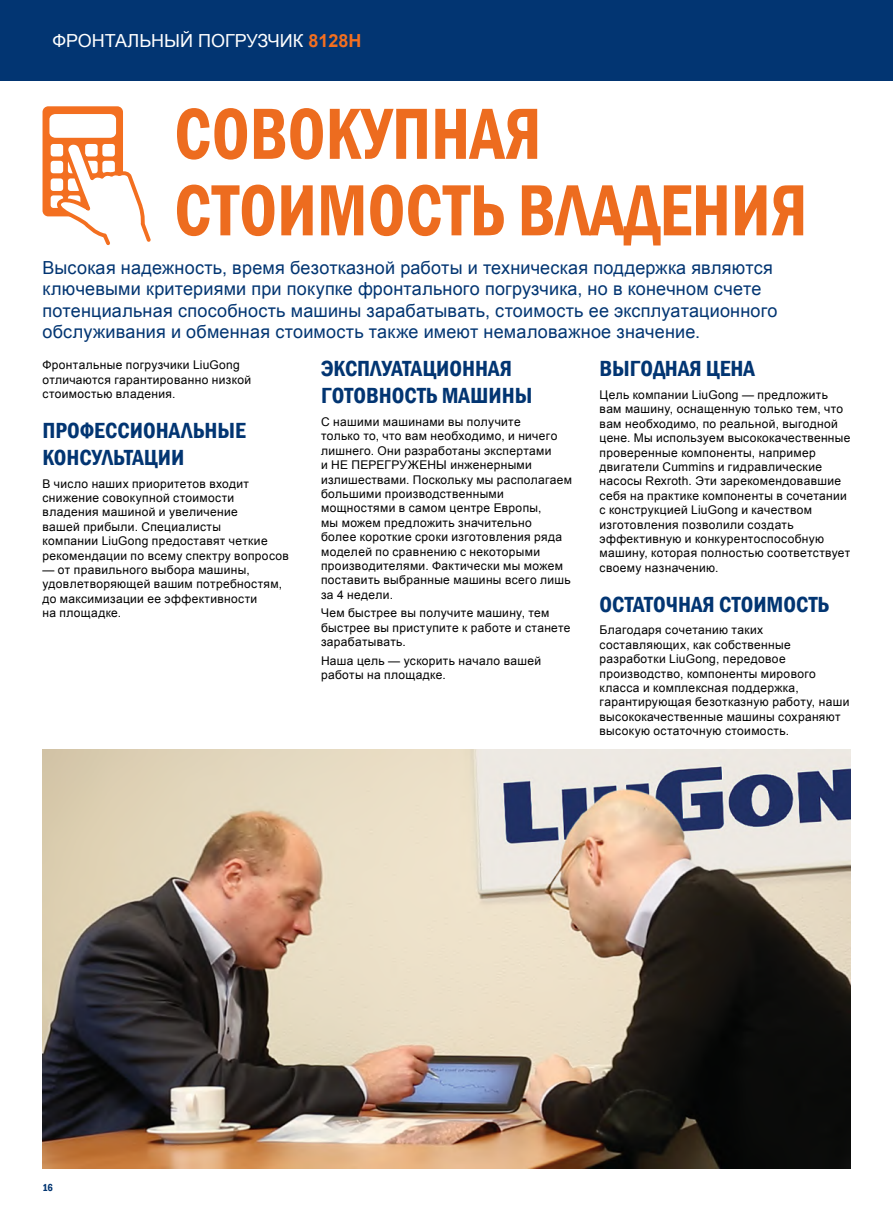
<style>
.page{position:relative;width:893px;height:1212px;background:#fff}
.page>*{position:absolute;margin:0;border:0;box-sizing:border-box;transform-origin:0 0}
.t1{font:600 condensed 75px/76.5px "Franklin Gothic";color:#ed6c1f;scale:.9 1}
.t2{font:600 condensed 22.5px/27px "Franklin Gothic";color:#023572}
.t3{font:18px/21.6px "Arial";letter-spacing:.01em;color:#023572}
.t4{font:18px "Arial";color:#fff}
.t5{font:12px/14.4px "Arial";letter-spacing:.03em;color:#000}
.t6{font:600 condensed 10.5px "Franklin Gothic";color:#023572}
.s1{font-weight:700;color:#f36f20}
</style>
<div class="page">
<div style="left:0;top:0;width:893px;height:81px;background:#023572"></div>
<div style="left:43px;top:106px;width:80px;height:110px;background:#f36f20;border-radius:6px"></div>
<svg style="left:49px;top:114px;width:102px;height:131px"></svg>
<img style="left:43px;top:749px;width:807px;height:419px">
<h3 class="t4" style="left:53px;top:29px;width:310px">ФРОНТАЛЬНЫЙ ПОГРУЗЧИК <span class="s1">8128H</span></h3>
<h1 class="t1" style="left:174px;top:95px;width:705px">СОВОКУПНАЯ<br>СТОИМОСТЬ ВЛАДЕНИЯ</h1>
<p class="t3" style="left:43px;top:257px;width:737px">Высокая надежность, время безотказной работы и техническая поддержка являются ключевыми критериями при покупке фронтального погрузчика, но в конечном счете потенциальная способность машины зарабатывать, стоимость ее эксплуатационного обслуживания и обменная стоимость также имеют немаловажное значение.</p>
<p class="t5" style="left:43px;top:358px;width:210px">Фронтальные погрузчики LiuGong отличаются гарантированно низкой стоимостью владения.</p>
<h2 class="t2" style="left:43px;top:416px;width:205px">ПРОФЕССИОНАЛЬНЫЕ<br>КОНСУЛЬТАЦИИ</h2>
<p class="t5" style="left:43px;top:476px;width:248px">В число наших приоритетов входит снижение совокупной стоимости владения машиной и увеличение<br>вашей прибыли. Специалисты<br>компании LiuGong предоставят четкие рекомендации по всему спектру вопросов</p>
<p class="t5" style="left:43px;top:563px;width:241px">— от правильного выбора машины, удовлетворяющей вашим потребностям, до максимизации ее эффективности<br>на площадке.</p>
<h2 class="t2" style="left:321px;top:355px;width:213px">ЭКСПЛУАТАЦИОННАЯ<br>ГОТОВНОСТЬ МАШИНЫ</h2>
<p class="t5" style="left:321px;top:415px;width:252px">С нашими машинами вы получите<br>только то, что вам необходимо, и ничего лишнего. Они разработаны экспертами<br>и НЕ ПЕРЕГРУЖЕНЫ инженерными излишествами. Поскольку мы располагаем большими производственными мощностями в самом центре Европы,<br>мы можем предложить значительно<br>более короткие сроки изготовления ряда моделей по сравнению с некоторыми производителями. Фактически мы можем поставить выбранные машины всего лишь за 4 недели.</p>
<p class="t5" style="left:321px;top:606px;width:251px">Чем быстрее вы получите машину, тем быстрее вы приступите к работе и станете зарабатывать.</p>
<p class="t5" style="left:321px;top:654px;width:222px">Наша цель — ускорить начало вашей работы на площадке.</p>
<h2 class="t2" style="left:600px;top:355px;width:157px">ВЫГОДНАЯ ЦЕНА</h2>
<p class="t5" style="left:600px;top:388px;width:252px">Цель компании LiuGong — предложить вам машину, оснащенную только тем, что вам необходимо, по реальной, выгодной цене. Мы используем высококачественные проверенные компоненты, например двигатели Cummins и гидравлические насосы Rexroth. Эти зарекомендовавшие себя на практике компоненты в сочетании с конструкцией LiuGong и качеством изготовления позволили создать эффективную и конкурентоспособную машину, которая полностью соответствует своему назначению.</p>
<h2 class="t2" style="left:600px;top:590px;width:231px">ОСТАТОЧНАЯ СТОИМОСТЬ</h2>
<p class="t5" style="left:600px;top:623px;width:251px">Благодаря сочетанию таких составляющих, как собственные разработки LiuGong, передовое производство, компоненты мирового класса и комплексная поддержка, гарантирующая безотказную работу, наши высококачественные машины сохраняют высокую остаточную стоимость.</p>
<p class="t6" style="left:43px;top:1180px;width:12px">16</p>
</div>
